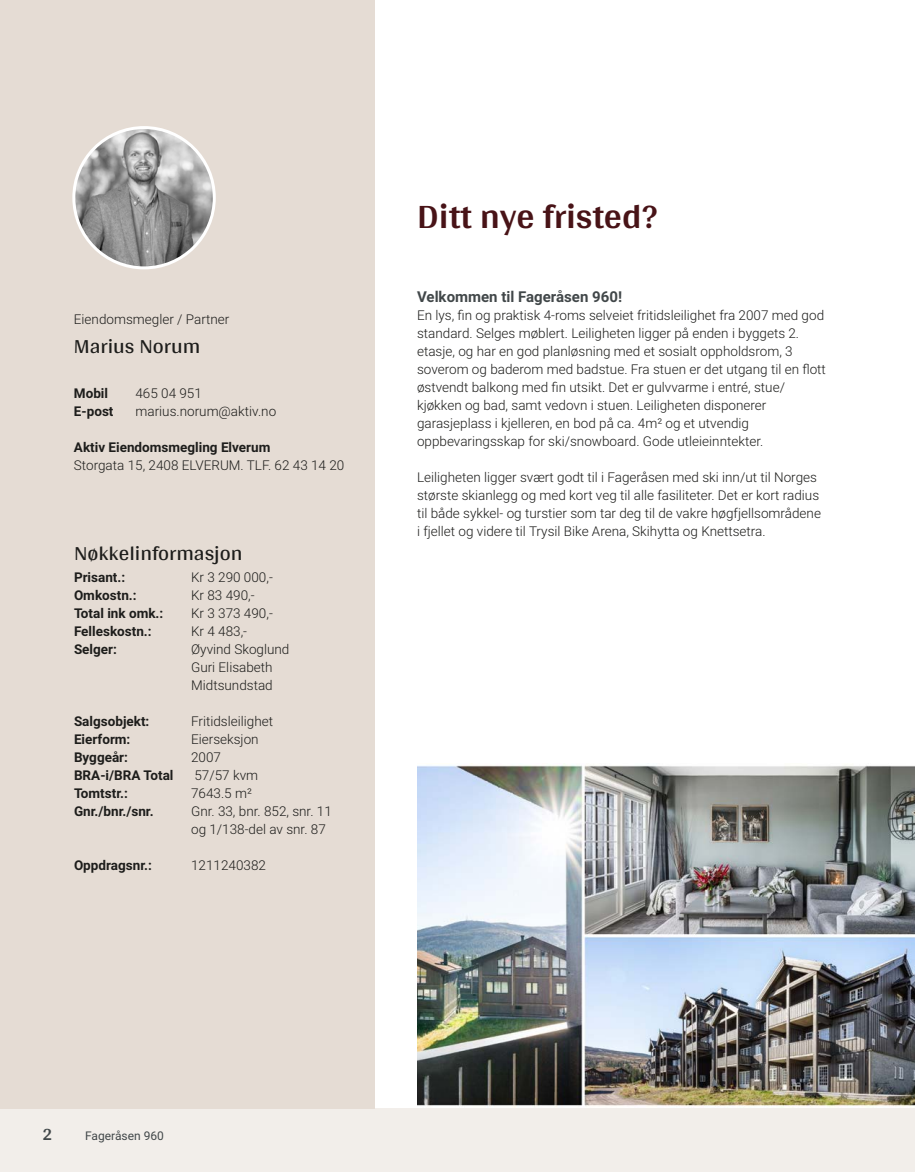
<style>
.page{position:relative;width:915px;height:1172px;background:#fff}
.page>*{position:absolute;margin:0;border:0;box-sizing:border-box;transform-origin:0 0}
.t1{font:700 36px "Arya";color:#481317}
.t2{font:21px "Arya";color:#1d1d1b}
.t3{font:700 18px "Arya";color:#414749}
.t4{font:700 15px "Roboto Vitec";color:#414749}
.t5{font:300 13.5px/18px "Roboto Vitec";color:#1d1d1b}
.t6{font:700 13.5px "Roboto Vitec";color:#1d1d1b}
.t7{font:12px "Roboto Vitec";color:#414749}
</style>
<div class="page">
<div style="left:0;top:1108px;width:914px;height:64px;background:#f2eeea"></div>
<div style="left:0;top:0;width:374px;height:1108px;background:#e5dcd4"></div>
<img style="left:74px;top:128px;width:140px;height:140px;border-radius:70px">
<div style="left:72px;top:126px;width:144px;height:143px;border:3px solid #fff;border-radius:50%"></div>
<img style="left:417px;top:765px;width:497px;height:343px">
<p class="t5" style="left:74px;top:309px;width:157px">Eiendomsmegler / Partner</p>
<h2 class="t2" style="left:74px;top:333px;width:128px">Marius Norum</h2>
<p class="t6" style="left:74px;top:384px;width:36px">Mobil</p>
<p class="t5" style="left:135px;top:384px;width:68px">465 04 951</p>
<p class="t6" style="left:74px;top:402px;width:41px">E‑post</p>
<p class="t5" style="left:135px;top:402px;width:142px">marius.norum@aktiv.no</p>
<p class="t6" style="left:74px;top:438px;width:198px">Aktiv Eiendomsmegling Elverum</p>
<p class="t5" style="left:74px;top:456px;width:272px">Storgata 15, 2408 ELVERUM. TLF. 62 43 14 20</p>
<h2 class="t2" style="left:74px;top:541px;width:170px">Nøkkelinformasjon</h2>
<p class="t6" style="left:74px;top:568px;width:53px">Prisant.:</p>
<p class="t5" style="left:191px;top:568px;width:83px">Kr 3 290 000,‑</p>
<p class="t6" style="left:74px;top:586px;width:64px">Omkostn.:</p>
<p class="t5" style="left:191px;top:586px;width:65px">Kr 83 490,‑</p>
<p class="t6" style="left:74px;top:604px;width:91px">Total ink omk.:</p>
<p class="t5" style="left:191px;top:604px;width:83px">Kr 3 373 490,‑</p>
<p class="t6" style="left:74px;top:622px;width:79px">Felleskostn.:</p>
<p class="t5" style="left:191px;top:622px;width:57px">Kr 4 483,‑</p>
<p class="t6" style="left:74px;top:640px;width:44px">Selger:</p>
<p class="t5" style="left:191px;top:640px;width:100px">Øyvind Skoglund<br>Guri Elisabeth<br>Midtsundstad</p>
<p class="t6" style="left:74px;top:712px;width:77px">Salgsobjekt:</p>
<p class="t5" style="left:191px;top:712px;width:83px">Fritidsleilighet</p>
<p class="t6" style="left:74px;top:730px;width:58px">Eierform:</p>
<p class="t5" style="left:191px;top:730px;width:69px">Eierseksjon</p>
<p class="t6" style="left:74px;top:748px;width:55px">Byggeår:</p>
<p class="t5" style="left:191px;top:748px;width:31px">2007</p>
<p class="t6" style="left:74px;top:766px;width:101px">BRA‑i/BRA Total</p>
<p class="t5" style="left:194px;top:766px;width:65px">57/57 kvm</p>
<p class="t6" style="left:74px;top:784px;width:55px">Tomtstr.:</p>
<p class="t5" style="left:191px;top:784px;width:62px">7643.5 m²</p>
<p class="t6" style="left:74px;top:802px;width:81px">Gnr./bnr./snr.</p>
<p class="t5" style="left:191px;top:802px;width:142px">Gnr. 33, bnr. 852, snr. 11 og 1/138‑del av snr. 87</p>
<p class="t6" style="left:74px;top:856px;width:79px">Oppdragsnr.:</p>
<p class="t5" style="left:191px;top:856px;width:76px">1211240382</p>
<h1 class="t1" style="left:417px;top:195px;width:242px">Ditt nye fristed?</h1>
<p class="t4" style="left:417px;top:286px;width:206px">Velkommen til Fageråsen 960!</p>
<p class="t5" style="left:417px;top:305px;width:410px">En lys, fin og praktisk 4‑roms selveiet fritidsleilighet fra 2007 med god standard. Selges møblert. Leiligheten ligger på enden i byggets 2. etasje, og har en god planløsning med et sosialt oppholdsrom, 3 soverom og baderom med badstue. Fra stuen er det utgang til en flott østvendt balkong med fin utsikt. Det er gulvvarme i entré, stue/ kjøkken og bad, samt vedovn i stuen. Leiligheten disponerer garasjeplass i kjelleren, en bod på ca. 4m² og et utvendig oppbevaringsskap for ski/snowboard. Gode utleieinntekter.</p>
<p class="t5" style="left:417px;top:467px;width:405px">Leiligheten ligger svært godt til i Fageråsen med ski inn/ut til Norges største skianlegg og med kort veg til alle fasiliteter. Det er kort radius til både sykkel‑ og turstier som tar deg til de vakre høgfjellsområdene i fjellet og videre til Trysil Bike Arena, Skihytta og Knettsetra.</p>
<h3 class="t3" style="left:43px;top:1123px;width:11px">2</h3>
<p class="t7" style="left:85px;top:1127px;width:80px">Fageråsen 960</p>
</div>
